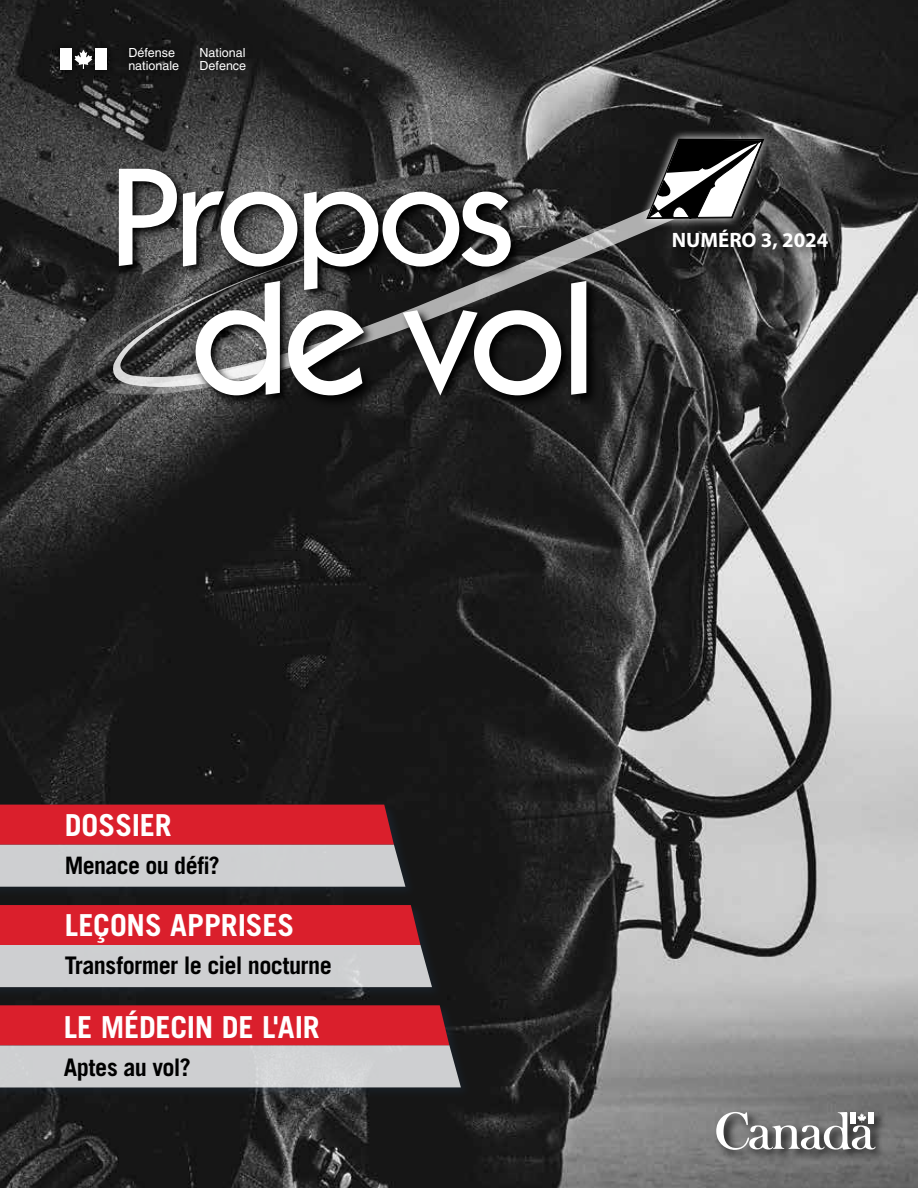
<style>
.page{position:relative;width:918px;height:1188px;background:#fff}
.page>*{position:absolute;margin:0;border:0;box-sizing:border-box;transform-origin:0 0}
.t1{font:700 30.3px "Trade Gothic LT Std";letter-spacing:-.005em;color:#fff}
.t2{font:700 24.3px "Trade Gothic LT Std";letter-spacing:-.025em;color:#000}
.t3{font:700 24px "Trade Gothic LT Std";letter-spacing:-.025em;color:#000}
.t4{font:700 20.85px "Myriad Pro";color:#fff}
.t5{font:12.6px/12.6px "Helvetica LT Std";color:#fff}
</style>
<div class="page">
<img style="left:0;top:0;width:918px;height:1188px">
<div style="left:0;top:1002px;width:473px;height:99px;background:#22456a;opacity:.25"></div>
<svg style="left:0;top:1005px;width:461px;height:83px;background:#cd777e"></svg>
<div style="left:0;top:801px;width:444px;height:199px;background:#22456a;opacity:.25"></div>
<svg style="left:0;top:905px;width:432px;height:82px;background:#d0787f"></svg>
<svg style="left:0;top:805px;width:405px;height:82px;background:#cd777e"></svg>
<svg style="left:52px;top:40px;width:201px;height:38px;background:#191919"></svg>
<svg style="left:74px;top:50px;width:18px;height:19px"></svg>
<div style="left:60px;top:48px;width:11px;height:22px;background:#fff"></div>
<div style="left:96px;top:48px;width:11px;height:22px;background:#fff"></div>
<div style="left:713px;top:1109px;width:174px;height:53px;background:#000;opacity:.87"></div>
<svg style="left:716px;top:1112px;width:160px;height:38px"></svg>
<svg style="left:195px;top:164px;width:556px;height:217px;background:#393939"></svg>
<svg style="left:638px;top:130px;width:134px;height:98px;background:#3e3e3e"></svg>
<svg style="left:645px;top:138px;width:121px;height:82px"></svg>
<svg style="left:115px;top:165px;width:408px;height:4px;background:#434343"></svg>
<svg style="left:561px;top:278px;width:38px;height:130px;background:#181818"></svg>
<svg style="left:85px;top:169px;width:476px;height:241px"></svg>
<svg style="left:571px;top:281px;width:15px;height:114px"></svg>
<div style="left:670px;top:227px;width:170px;height:35px;background:#000;opacity:.42"></div>
<p class="t5" style="left:128px;top:46px;width:52px">Défense nationale</p>
<p class="t5" style="left:200px;top:46px;width:48px">National<br>Defence</p>
<p class="t1" style="left:65px;top:806px;width:108px">DOSSIER</p>
<p class="t3" style="left:65px;top:850px;width:157px">Menace ou défi?</p>
<p class="t1" style="left:65px;top:907px;width:231px">LEÇONS APPRISES</p>
<p class="t2" style="left:65px;top:951px;width:269px">Transformer le ciel nocturne</p>
<p class="t1" style="left:64px;top:1009px;width:258px">LE MÉDECIN DE L'AIR</p>
<p class="t2" style="left:64px;top:1053px;width:129px">Aptes au vol?</p>
<p class="t4" style="left:672px;top:227px;width:158px">NUMÉRO 3, 2024</p>
</div>
